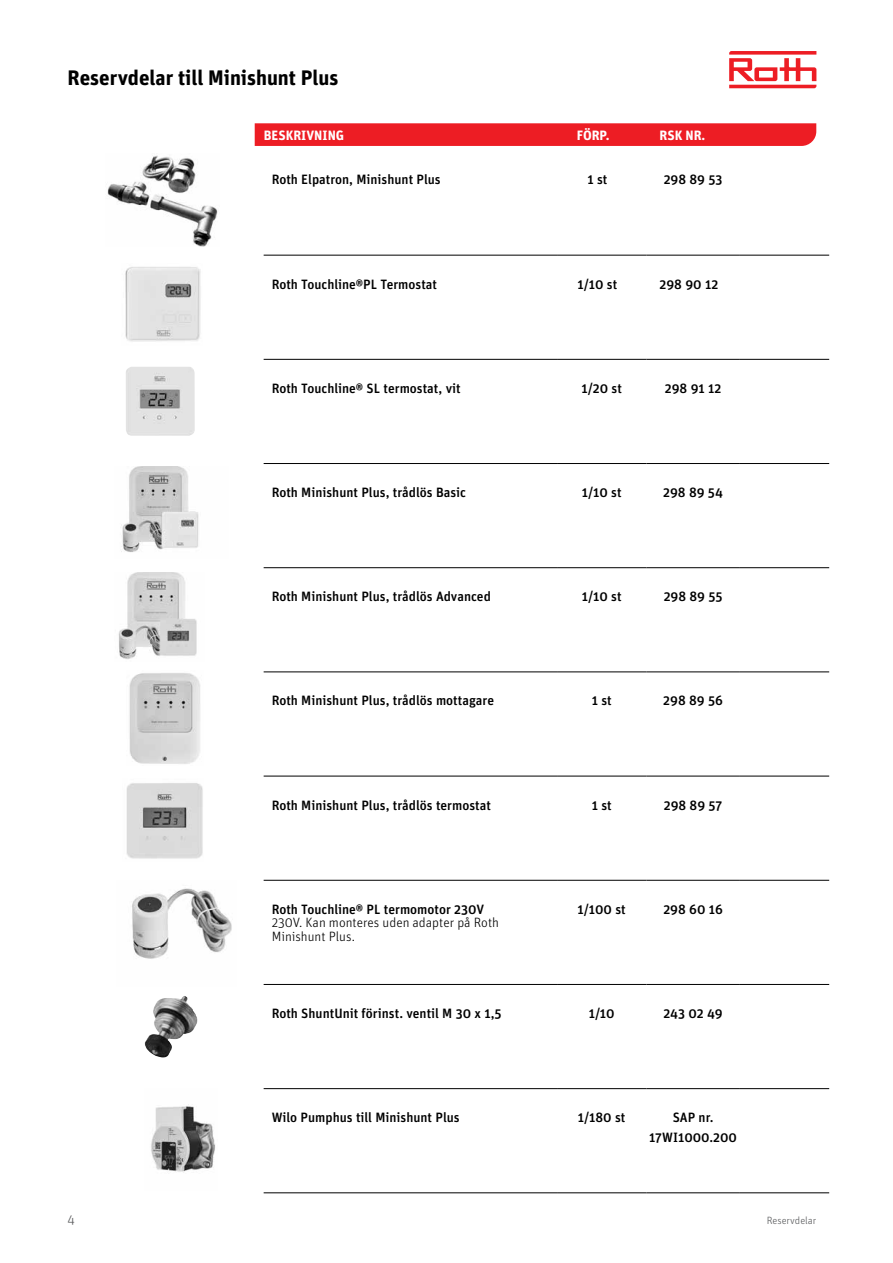
<style>
.page{position:relative;width:893px;height:1263px;background:#fff}
.page>*{position:absolute;margin:0;border:0;box-sizing:border-box;transform-origin:0 0}
.t1{font:700 21px "Unit OT";color:#000}
.t2{font:500 13.5px/19.5px "Unit OT";color:#000;text-align:center}
.t3{font:300 13.5px/13.5px "Unit OT";color:#000}
.t4{font:700 13.5px "Unit OT";color:#fff}
.t5{font:300 13.5px "Unit OT";color:#58595b}
.t6{font:300 10.5px "Unit OT";color:#58595b}
</style>
<div class="page">
<svg style="left:729px;top:51px;width:87px;height:37px"></svg>
<svg style="left:255px;top:123px;width:561px;height:23px;background:#ed2127"></svg>
<hr style="left:264px;top:463px;width:293px;height:1px;background:#000">
<hr style="left:557px;top:463px;width:89px;height:1px;background:#000">
<hr style="left:646px;top:463px;width:94px;height:1px;background:#000">
<hr style="left:740px;top:567px;width:89px;height:1px;background:#000">
<hr style="left:740px;top:672px;width:89px;height:1px;background:#000">
<hr style="left:740px;top:776px;width:89px;height:1px;background:#000">
<hr style="left:740px;top:880px;width:89px;height:1px;background:#000">
<hr style="left:740px;top:984px;width:89px;height:1px;background:#000">
<hr style="left:740px;top:1088px;width:89px;height:1px;background:#000">
<hr style="left:740px;top:1192px;width:89px;height:1px;background:#000">
<hr style="left:740px;top:359px;width:89px;height:1px;background:#000">
<hr style="left:740px;top:463px;width:89px;height:1px;background:#000">
<hr style="left:264px;top:984px;width:293px;height:1px;background:#000">
<hr style="left:557px;top:984px;width:89px;height:1px;background:#000">
<hr style="left:646px;top:984px;width:94px;height:1px;background:#000">
<hr style="left:264px;top:1088px;width:293px;height:1px;background:#000">
<hr style="left:557px;top:1088px;width:89px;height:1px;background:#000">
<hr style="left:646px;top:1088px;width:94px;height:1px;background:#000">
<hr style="left:264px;top:1192px;width:293px;height:1px;background:#000">
<hr style="left:557px;top:1192px;width:89px;height:1px;background:#000">
<hr style="left:646px;top:1192px;width:94px;height:1px;background:#000">
<hr style="left:557px;top:672px;width:89px;height:1px;background:#000">
<hr style="left:646px;top:672px;width:94px;height:1px;background:#000">
<hr style="left:264px;top:567px;width:293px;height:1px;background:#000">
<hr style="left:557px;top:567px;width:89px;height:1px;background:#000">
<hr style="left:646px;top:567px;width:94px;height:1px;background:#000">
<hr style="left:264px;top:672px;width:293px;height:1px;background:#000">
<hr style="left:264px;top:359px;width:293px;height:1px;background:#000">
<hr style="left:557px;top:359px;width:89px;height:1px;background:#000">
<hr style="left:646px;top:359px;width:94px;height:1px;background:#000">
<hr style="left:264px;top:776px;width:293px;height:1px;background:#000">
<hr style="left:557px;top:776px;width:89px;height:1px;background:#000">
<hr style="left:646px;top:776px;width:94px;height:1px;background:#000">
<hr style="left:264px;top:255px;width:293px;height:1px;background:#000">
<hr style="left:557px;top:255px;width:89px;height:1px;background:#000">
<hr style="left:646px;top:255px;width:94px;height:1px;background:#000">
<hr style="left:740px;top:255px;width:89px;height:1px;background:#000">
<hr style="left:264px;top:880px;width:293px;height:1px;background:#000">
<hr style="left:557px;top:880px;width:89px;height:1px;background:#000">
<hr style="left:646px;top:880px;width:94px;height:1px;background:#000">
<img style="left:107px;top:155px;width:111px;height:92px">
<img style="left:125px;top:267px;width:76px;height:75px">
<img style="left:126px;top:367px;width:69px;height:69px">
<img style="left:121px;top:466px;width:78px;height:86px">
<img style="left:118px;top:572px;width:79px;height:87px">
<img style="left:129px;top:673px;width:71px;height:91px">
<img style="left:126px;top:783px;width:77px;height:76px">
<img style="left:132px;top:888px;width:100px;height:71px">
<img style="left:144px;top:996px;width:54px;height:62px">
<img style="left:151px;top:1104px;width:64px;height:69px">
<h1 class="t1" style="left:68px;top:64px;width:272px">Reservdelar till Minishunt Plus</h1>
<p class="t4" style="left:264px;top:126px;width:82px">BESKRIVNING</p>
<p class="t4" style="left:577px;top:126px;width:35px">FÖRP.</p>
<p class="t4" style="left:659px;top:126px;width:47px">RSK NR.</p>
<p class="t2" style="left:272px;top:170px;width:171px">Roth Elpatron, Minishunt Plus</p>
<p class="t2" style="left:587px;top:170px;width:21px">1 st</p>
<p class="t2" style="left:664px;top:170px;width:60px">298 89 53</p>
<p class="t2" style="left:272px;top:274px;width:167px">Roth Touchline®PL Termostat</p>
<p class="t2" style="left:578px;top:274px;width:41px">1/10 st</p>
<p class="t2" style="left:659px;top:274px;width:60px">298 90 12</p>
<p class="t2" style="left:272px;top:378px;width:191px">Roth Touchline® SL termostat, vit</p>
<p class="t2" style="left:581px;top:378px;width:42px">1/20 st</p>
<p class="t2" style="left:665px;top:378px;width:58px">298 91 12</p>
<p class="t2" style="left:272px;top:482px;width:196px">Roth Minishunt Plus, trådlös Basic</p>
<p class="t2" style="left:582px;top:482px;width:41px">1/10 st</p>
<p class="t2" style="left:663px;top:482px;width:61px">298 89 54</p>
<p class="t2" style="left:272px;top:587px;width:221px">Roth Minishunt Plus, trådlös Advanced</p>
<p class="t2" style="left:582px;top:587px;width:41px">1/10 st</p>
<p class="t2" style="left:664px;top:587px;width:60px">298 89 55</p>
<p class="t2" style="left:272px;top:691px;width:224px">Roth Minishunt Plus, trådlös mottagare</p>
<p class="t2" style="left:592px;top:691px;width:21px">1 st</p>
<p class="t2" style="left:663px;top:691px;width:61px">298 89 56</p>
<p class="t2" style="left:272px;top:795px;width:221px">Roth Minishunt Plus, trådlös termostat</p>
<p class="t2" style="left:592px;top:795px;width:21px">1 st</p>
<p class="t2" style="left:664px;top:795px;width:60px">298 89 57</p>
<p class="t2" style="left:272px;top:899px;width:214px">Roth Touchline® PL termomotor 230V</p>
<p class="t3" style="left:272px;top:916px;width:229px">230V. Kan monteres uden adapter på Roth<br>Minishunt Plus.</p>
<p class="t2" style="left:578px;top:899px;width:50px">1/100 st</p>
<p class="t2" style="left:663px;top:899px;width:61px">298 60 16</p>
<p class="t2" style="left:272px;top:1003px;width:231px">Roth ShuntUnit förinst. ventil M 30 x 1,5</p>
<p class="t2" style="left:589px;top:1003px;width:28px">1/10</p>
<p class="t2" style="left:663px;top:1003px;width:61px">243 02 49</p>
<p class="t2" style="left:272px;top:1107px;width:190px">Wilo Pumphus till Minishunt Plus</p>
<p class="t2" style="left:578px;top:1107px;width:49px">1/180 st</p>
<p class="t2" style="left:649px;top:1107px;width:89px">SAP nr.<br>17WI1000.200</p>
<p class="t5" style="left:68px;top:1211px;width:9px">4</p>
<p class="t6" style="left:767px;top:1214px;width:51px">Reservdelar</p>
</div>
